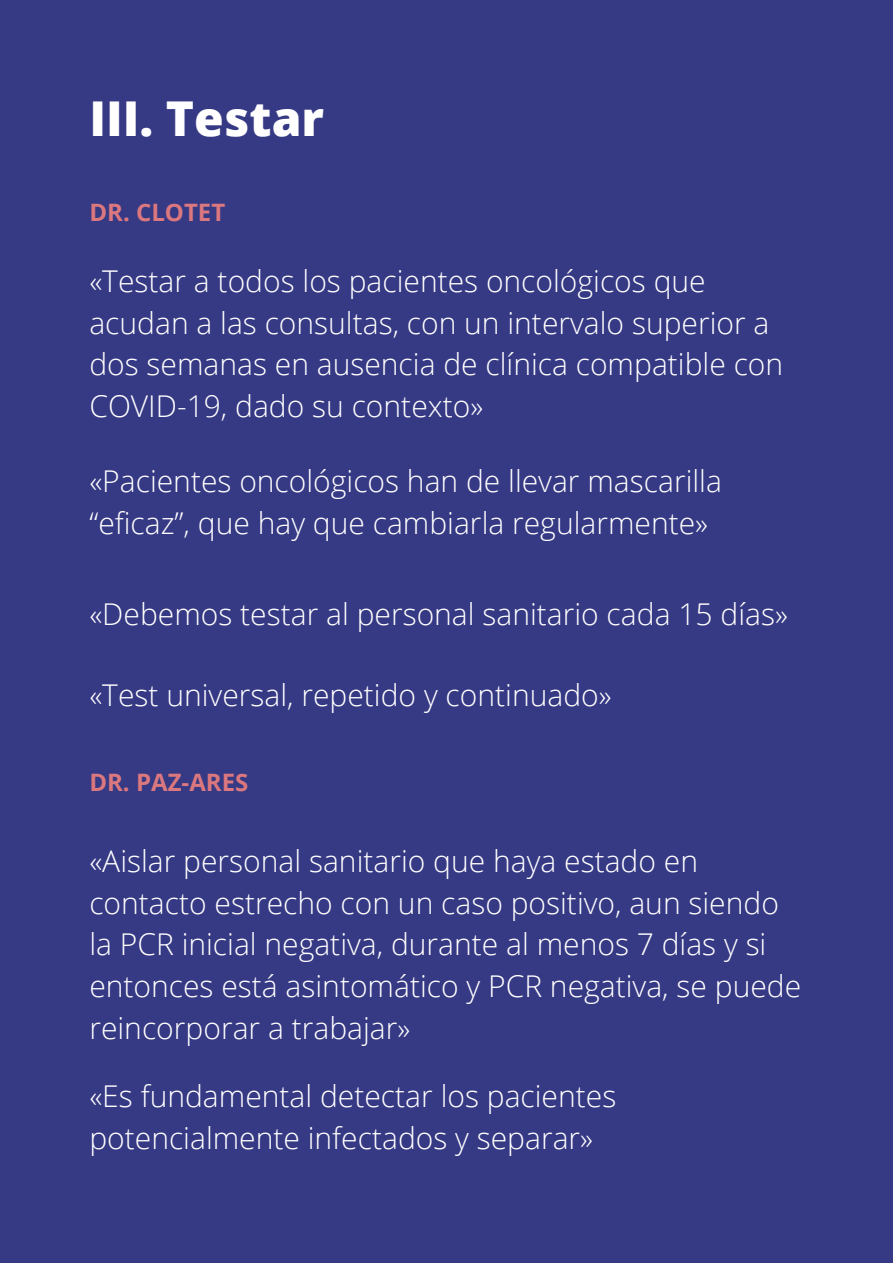
<style>
.page{position:relative;width:893px;height:1263px;background:#363984}
.page>*{position:absolute;margin:0;border:0;box-sizing:border-box;transform-origin:0 0}
.t1{font:800 48px "Open Sans";color:#fff}
.t2{font:300 30px/41.6px "Open Sans";color:#fff}
.t3{font:700 24px "Open Sans";color:#db777e}
</style>
<div class="page">
<h1 class="t1" style="left:89px;top:85px;width:236px">III. Testar</h1>
<p class="t3" style="left:89px;top:195px;width:137px">DR. CLOTET</p>
<p class="t2" style="left:89px;top:260px;width:695px">«Testar a todos los pacientes oncológicos que acudan a las consultas, con un intervalo superior a dos semanas en ausencia de clínica compatible con COVID-19, dado su contexto»</p>
<p class="t2" style="left:89px;top:460px;width:634px">«Pacientes oncológicos han de llevar mascarilla “eficaz”, que hay que cambiarla regularmente»</p>
<p class="t2" style="left:89px;top:592px;width:700px">«Debemos testar al personal sanitario cada 15 días»</p>
<p class="t2" style="left:89px;top:674px;width:524px">«Test universal, repetido y continuado»</p>
<p class="t3" style="left:89px;top:765px;width:161px">DR. PAZ-ARES</p>
<p class="t2" style="left:89px;top:840px;width:713px">«Aislar personal sanitario que haya estado en contacto estrecho con un caso positivo, aun siendo la PCR inicial negativa, durante al menos 7 días y si entonces está asintomático y PCR negativa, se puede reincorporar a trabajar»</p>
<p class="t2" style="left:89px;top:1075px;width:528px">«Es fundamental detectar los pacientes potencialmente infectados y separar»</p>
</div>
